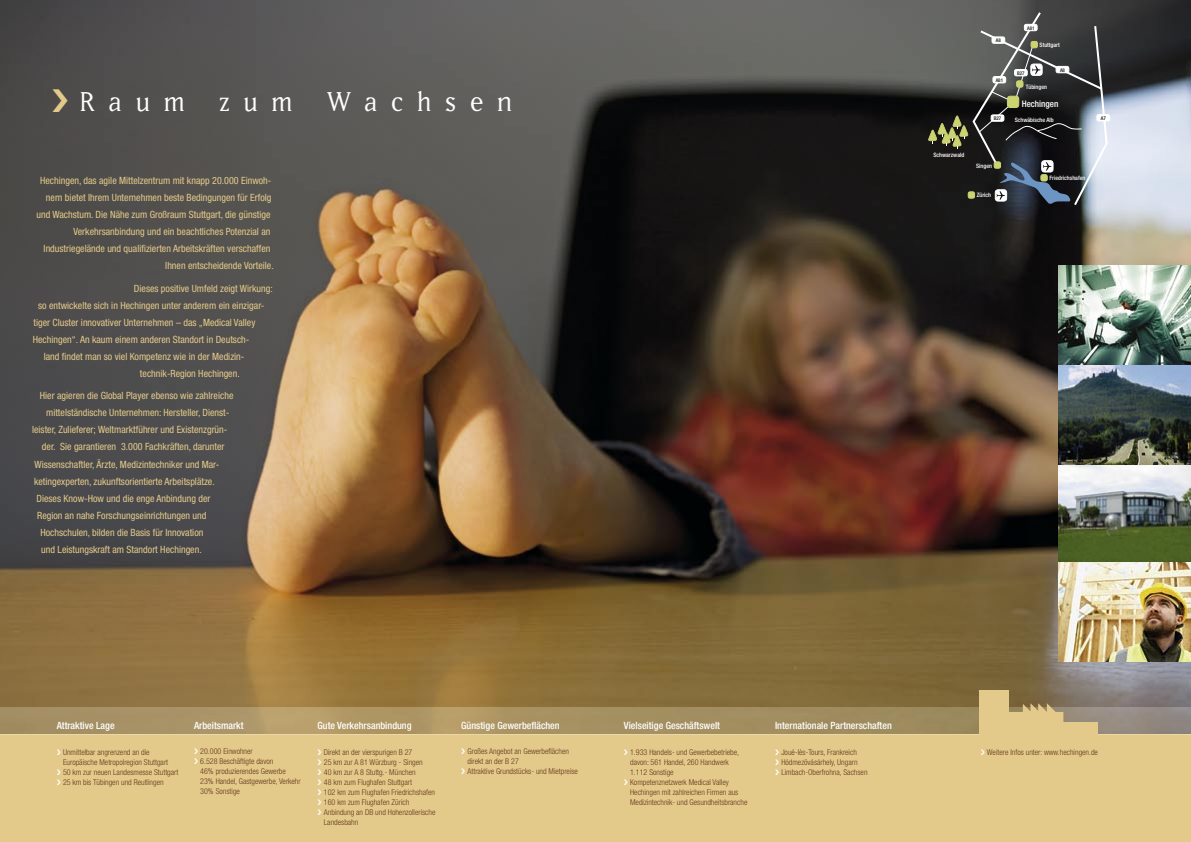
<style>
.page{position:relative;width:1191px;height:842px;background:#fff}
.page>*{position:absolute;margin:0;border:0;box-sizing:border-box;transform-origin:0 0}
.t1{font:32px "Matrix";letter-spacing:.43em;color:#fff}
.t2{font:condensed 10px "Helvetica Neue";color:#e4ca8a}
.t3{font:500 condensed 10px "Helvetica Neue";color:#fff}
.t4{font:500 condensed 9px "Helvetica Neue";color:#fff}
.t5{font:300 condensed 8px/10px "Helvetica Neue";color:#60361c}
.t6{font:500 condensed 6px "Helvetica Neue";color:#fff}
.t7{font:500 condensed 5px "Helvetica Neue";color:#131312}
</style>
<div class="page">
<div style="left:0;top:595px;width:1191px;height:247px;background:#e4ca8a"></div>
<img style="left:0;top:0;width:1191px;height:734px">
<hr style="left:0;top:734px;width:1191px;height:1px;background:#ebd8a7">
<svg style="left:1009px;top:703px;width:54px;height:32px"></svg>
<div style="left:979px;top:690px;width:30px;height:62px;background:#e4ca8a"></div>
<div style="left:1055px;top:722px;width:42px;height:13px;background:#e4ca8a"></div>
<svg style="left:928px;top:12px;width:182px;height:193px"></svg>
<img style="left:1058px;top:265px;width:133px;height:100px">
<svg style="left:1058px;top:464px;width:133px;height:98px"></svg>
<svg style="left:1058px;top:365px;width:133px;height:99px"></svg>
<img style="left:1058px;top:562px;width:133px;height:99px">
<svg style="left:53px;top:89px;width:15px;height:23px"></svg>
<h1 class="t1" style="left:79px;top:86px;width:434px">Raum zum Wachsen</h1>
<p class="t2" style="left:40px;top:175px;width:233px">Hechingen, das agile Mittelzentrum mit knapp 20.000 Einwoh-</p>
<p class="t2" style="left:46px;top:192px;width:227px">nern bietet Ihrem Unternehmen beste Bedingungen für Erfolg</p>
<p class="t2" style="left:36px;top:209px;width:235px">und Wachstum. Die Nähe zum Großraum Stuttgart, die günstige</p>
<p class="t2" style="left:73px;top:226px;width:198px">Verkehrsanbindung und ein beachtliches Potenzial an</p>
<p class="t2" style="left:44px;top:243px;width:228px">Industriegelände und qualifizierten Arbeitskräften verschaffen</p>
<p class="t2" style="left:165px;top:260px;width:110px">Ihnen entscheidende Vorteile.</p>
<p class="t2" style="left:134px;top:282px;width:140px">Dieses positive Umfeld zeigt Wirkung:</p>
<p class="t2" style="left:38px;top:299px;width:228px">so entwickelte sich in Hechingen unter anderem ein einzigar-</p>
<p class="t2" style="left:34px;top:316px;width:223px">tiger Cluster innovativer Unternehmen – das „Medical Valley</p>
<p class="t2" style="left:33px;top:333px;width:218px">Hechingen“. An kaum einem anderen Standort in Deutsch-</p>
<p class="t2" style="left:44px;top:350px;width:202px">land findet man so viel Kompetenz wie in der Medizin-</p>
<p class="t2" style="left:140px;top:367px;width:101px">technik-Region Hechingen.</p>
<p class="t2" style="left:40px;top:390px;width:195px">Hier agieren die Global Player ebenso wie zahlreiche</p>
<p class="t2" style="left:46px;top:407px;width:185px">mittelständische Unternehmen: Hersteller, Dienst-</p>
<p class="t2" style="left:32px;top:424px;width:197px">leister, Zulieferer; Weltmarktführer und Existenzgrün-</p>
<p class="t2" style="left:42px;top:441px;width:184px">der. Sie garantieren 3.000 Fachkräften, darunter</p>
<p class="t2" style="left:34px;top:458px;width:186px">Wissenschaftler, Ärzte, Medizintechniker und Mar-</p>
<p class="t2" style="left:34px;top:475px;width:182px">ketingexperten, zukunftsorientierte Arbeitsplätze.</p>
<p class="t2" style="left:37px;top:492px;width:175px">Dieses Know-How und die enge Anbindung der</p>
<p class="t2" style="left:37px;top:509px;width:171px">Region an nahe Forschungseinrichtungen und</p>
<p class="t2" style="left:40px;top:526px;width:164px">Hochschulen, bilden die Basis für Innovation</p>
<p class="t2" style="left:41px;top:543px;width:162px">und Leistungskraft am Standort Hechingen.</p>
<p class="t6" style="left:933px;top:151px;width:32px">Schwarzwald</p>
<p class="t7" style="left:996px;top:37px;width:6px">A8</p>
<p class="t7" style="left:995px;top:77px;width:9px">A81</p>
<p class="t7" style="left:1027px;top:25px;width:9px">A81</p>
<p class="t7" style="left:1017px;top:70px;width:9px">B27</p>
<p class="t6" style="left:1039px;top:41px;width:22px">Stuttgart</p>
<p class="t7" style="left:1060px;top:67px;width:6px">A8</p>
<p class="t6" style="left:1025px;top:83px;width:23px">Tübingen</p>
<p class="t4" style="left:1021px;top:98px;width:38px">Hechingen</p>
<p class="t7" style="left:993px;top:115px;width:9px">B27</p>
<p class="t7" style="left:1100px;top:115px;width:6px">A7</p>
<p class="t6" style="left:1014px;top:116px;width:41px">Schwäbische Alb</p>
<p class="t6" style="left:976px;top:162px;width:17px">Singen</p>
<p class="t6" style="left:976px;top:192px;width:16px">Zürich</p>
<p class="t6" style="left:1049px;top:175px;width:37px">Friedrichshafen</p>
<p class="t3" style="left:57px;top:719px;width:59px">Attraktive Lage</p>
<p class="t3" style="left:194px;top:719px;width:51px">Arbeitsmarkt</p>
<p class="t3" style="left:317px;top:719px;width:95px">Gute Verkehrsanbindung</p>
<p class="t3" style="left:461px;top:719px;width:100px">Günstige Gewerbeflächen</p>
<p class="t3" style="left:624px;top:719px;width:98px">Vielseitige Geschäftswelt</p>
<p class="t3" style="left:775px;top:719px;width:118px">Internationale Partnerschaften</p>
<p class="t5" style="left:63px;top:747px;width:117px">Unmittelbar angrenzend an die Europäische Metropolregion Stuttgart<br>50 km zur neuen Landesmesse Stuttgart 25 km bis Tübingen und Reutlingen</p>
<p class="t5" style="left:467px;top:746px;width:112px">Großes Angebot an Gewerbeflächen direkt an der B 27<br>Attraktive Grundstücks- und Mietpreise</p>
<p class="t5" style="left:630px;top:747px;width:119px">1.933 Handels- und Gewerbebetriebe, davon: 561 Handel, 260 Handwerk 1.112 Sonstige<br>Kompetenznetzwerk Medical Valley Hechingen mit zahlreichen Firmen aus Medizintechnik- und Gesundheitsbranche</p>
<p class="t5" style="left:200px;top:746px;width:102px">20.000 Einwohner<br>6.528 Beschäftigte davon<br>46% produzierendes Gewerbe<br>23% Handel, Gastgewerbe, Verkehr<br>30% Sonstige</p>
<p class="t5" style="left:781px;top:747px;width:88px">Joué-lès-Tours, Frankreich<br>Hódmezövásárhely, Ungarn<br>Limbach-Oberfrohna, Sachsen</p>
<p class="t5" style="left:324px;top:747px;width:113px">Direkt an der vierspurigen B 27<br>25 km zur A 81 Würzburg - Singen<br>40 km zur A 8 Stuttg.- München<br>48 km zum Flughafen Stuttgart<br>102 km zum Flughafen Friedrichshafen<br>160 km zum Flughafen Zürich<br>Anbindung an DB und Hohenzollerische<br>Landesbahn</p>
<p class="t5" style="left:987px;top:747px;width:113px">Weitere Infos unter: www.hechingen.de</p>
</div>
